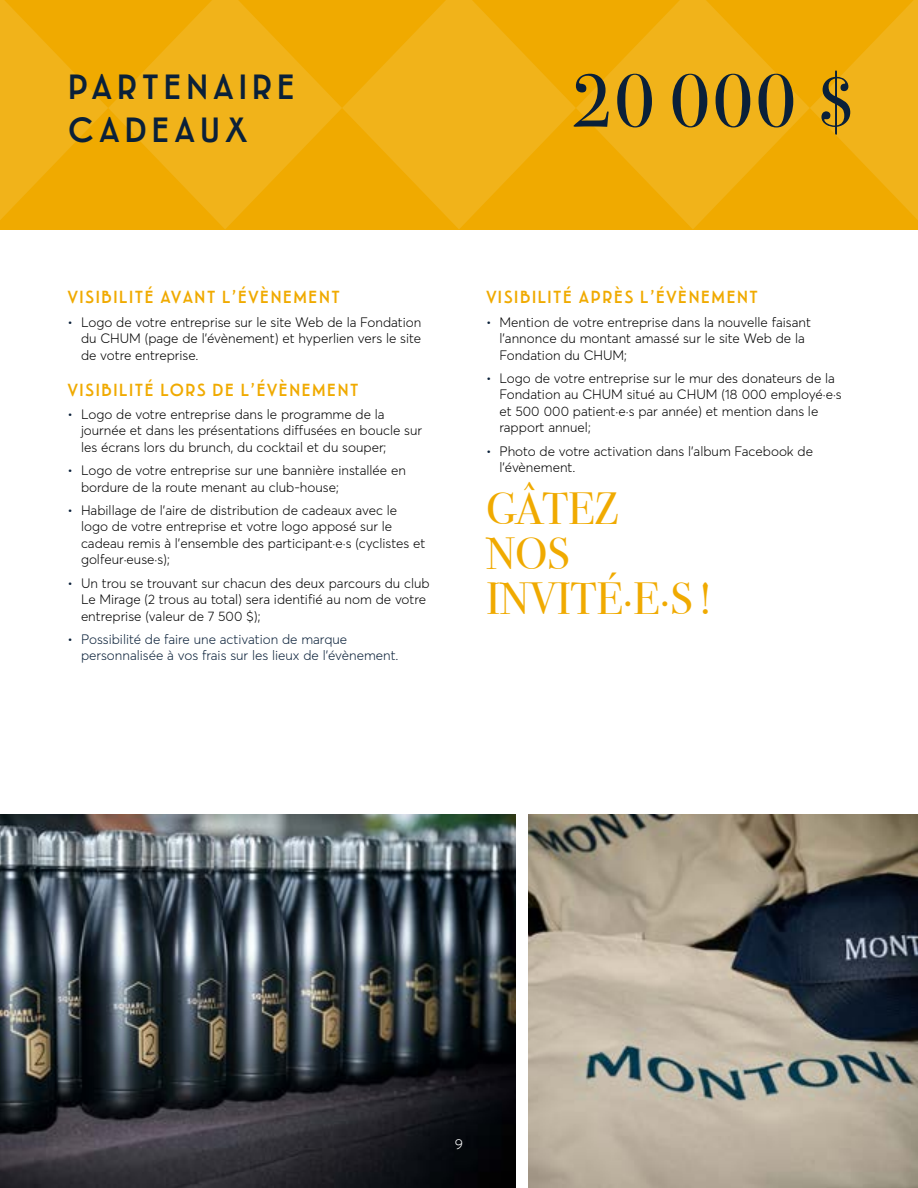
<style>
.page{position:relative;width:918px;height:1188px;background:#fff}
.page>*{position:absolute;margin:0;border:0;box-sizing:border-box;transform-origin:0 0}
.t1{font:75px "Bodoni Svty Two ITCTT";color:#0a2039}
.t2{font:45px/45px "Bodoni Svty Two ITCTT";letter-spacing:-.01em;color:#f0aa00}
.t3{font:36px/43.2px "Emblema Headline 1 Basic";letter-spacing:.1em;color:#0a2039}
.t4{font:18px "Emblema Headline 1 Basic";letter-spacing:.05em;color:#f0aa00}
.t5{font:300 14.25px "Averta";color:#fff}
.t6{font:300 13.5px/16.5px "Averta";color:#000}
.t7{font:300 13.5px/16.5px "Averta";color:#0a2039}
.s1{color:#0a2039}
</style>
<div class="page">
<svg style="left:342px;top:0;width:234px;height:230px;background:#f0ae0d"></svg>
<svg style="left:576px;top:0;width:234px;height:230px;background:#f0ae0d"></svg>
<svg style="left:0;top:0;width:108px;height:220px;background:#f0ae0d"></svg>
<svg style="left:810px;top:0;width:108px;height:220px;background:#f0ae0d"></svg>
<svg style="left:108px;top:0;width:234px;height:230px;background:#f0ae0d"></svg>
<img style="left:0;top:814px;width:515px;height:374px">
<img style="left:529px;top:814px;width:389px;height:374px">
<h3 class="t3" style="left:67px;top:66px;width:230px">PARTENAIRE<br>CADEAUX</h3>
<h1 class="t1" style="left:572px;top:40px;width:286px">20 000 $</h1>
<h3 class="t4" style="left:68px;top:286px;width:274px">VISIBILITÉ AVANT L’ÉVÈNEMENT</h3>
<p class="t6" style="left:81px;top:314px;width:342px;text-align:justify;text-indent:-14px"><span class="s1">•</span> Logo de votre entreprise sur le site Web de la Fondation du CHUM (page de l’évènement) et hyperlien vers le site de votre entreprise.</p>
<h3 class="t4" style="left:68px;top:379px;width:293px">VISIBILITÉ LORS DE L’ÉVÈNEMENT</h3>
<p class="t6" style="left:81px;top:406px;width:343px;text-indent:-14px"><span class="s1">•</span> Logo de votre entreprise dans le programme de la journée et dans les présentations diffusées en boucle sur les écrans lors du brunch, du cocktail et du souper;</p>
<p class="t6" style="left:81px;top:462px;width:326px;text-indent:-14px"><span class="s1">•</span> Logo de votre entreprise sur une bannière installée en bordure de la route menant au club-house;</p>
<p class="t6" style="left:81px;top:502px;width:346px;text-indent:-14px"><span class="s1">•</span> Habillage de l’aire de distribution de cadeaux avec le logo de votre entreprise et votre logo apposé sur le cadeau remis à l’ensemble des participant·e·s (cyclistes et golfeur·euse·s);</p>
<p class="t6" style="left:81px;top:575px;width:350px;text-indent:-14px"><span class="s1">•</span> Un trou se trouvant sur chacun des deux parcours du club<br>Le Mirage (2 trous au total) sera identifié au nom de votre entreprise (valeur de 7 500 $);</p>
<p class="t7" style="left:81px;top:631px;width:319px;text-indent:-14px">• Possibilité de faire une activation de marque personnalisée à vos frais sur les lieux de l’évènement.</p>
<h3 class="t4" style="left:486px;top:286px;width:274px">VISIBILITÉ APRÈS L’ÉVÈNEMENT</h3>
<p class="t6" style="left:500px;top:314px;width:313px;text-indent:-14px"><span class="s1">•</span> Mention de votre entreprise dans la nouvelle faisant l’annonce du montant amassé sur le site Web de la<br>Fondation du CHUM;</p>
<p class="t6" style="left:500px;top:370px;width:344px;text-indent:-14px"><span class="s1">•</span> Logo de votre entreprise sur le mur des donateurs de la Fondation au CHUM situé au CHUM (18 000 employé·e·s et 500 000 patient·e·s par année) et mention dans le rapport annuel;</p>
<p class="t6" style="left:500px;top:443px;width:315px;text-indent:-14px"><span class="s1">•</span> Photo de votre activation dans l’album Facebook de l’évènement.</p>
<h2 class="t2" style="left:486px;top:481px;width:229px">GÂTEZ<br>NOS<br>INVITÉ∙E∙S!</h2>
<p class="t5" style="left:455px;top:1135px;width:10px">9</p>
</div>
